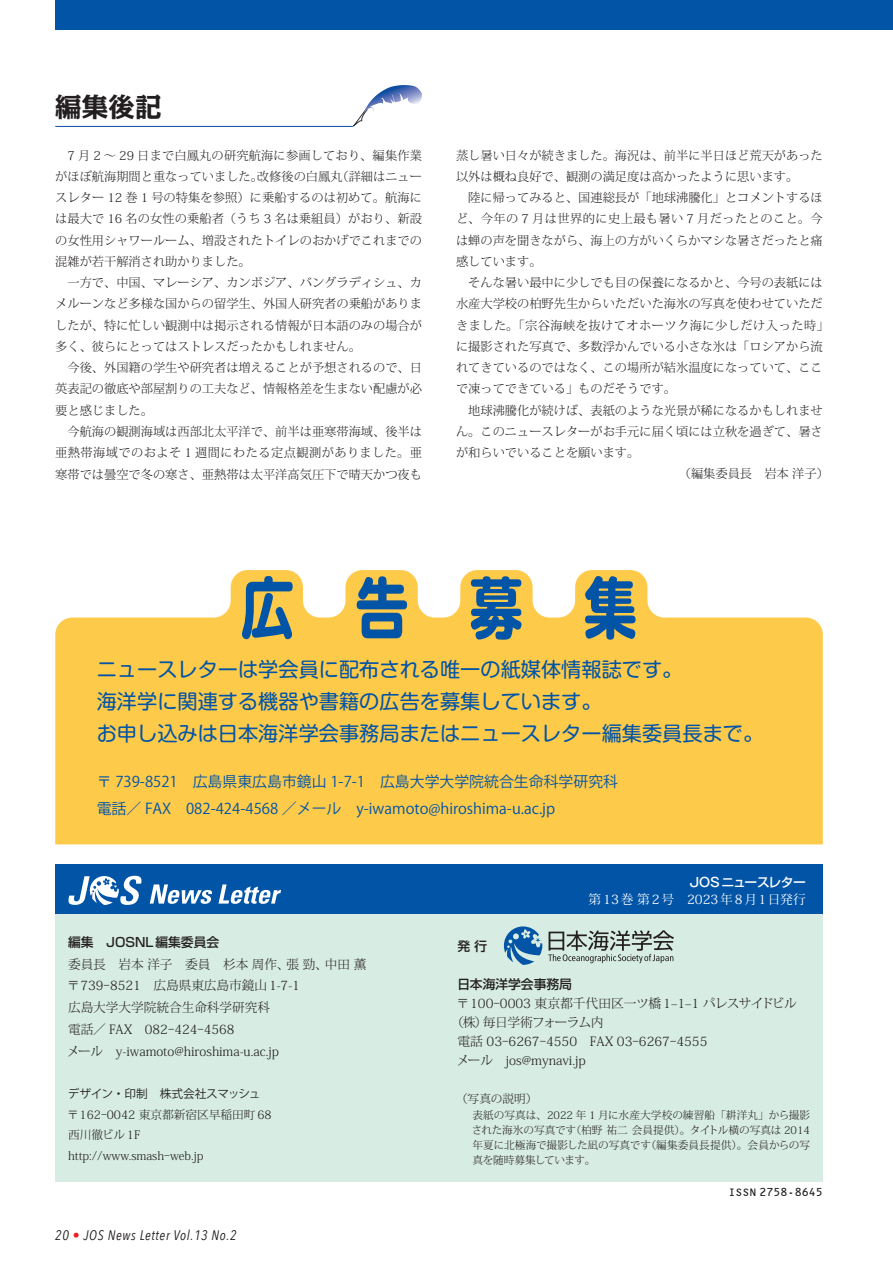
<style>
.page{position:relative;width:893px;height:1263px;background:#fff}
.page>*{position:absolute;margin:0;border:0;box-sizing:border-box;transform-origin:0 0}
.t1{font:700 66.45px "Shin M Go Pro";color:#0154a6;scale:.8 1}
.t2{font:700 26.55px "Kakumin Pro";color:#231f20}
.t3{font:20.25px/32px "Shin M Go Pro";color:#0154a6}
.t4{font:14.85px/26.5px "Koz Go Pro";color:#0154a6}
.t5{font:italic 13.8px "Avenir Next Condensed";letter-spacing:.05em;color:#231f20}
.t6{font:300 12.75px/21.8px "Koz Min Pro";color:#231f20}
.t7{font:500 12.75px "Shin Go Pro";color:#231f20}
.t8{font:12.75px "Koz Min Pro";letter-spacing:.12em;color:#fff}
.t9{font:300 12.75px "Koz Min Pro";letter-spacing:-.06em;color:#231f20}
.t10{font:500 12.75px "Shin Go Pro";letter-spacing:-.075em;color:#fff}
.t11{font:300 12.15px/21.3px "Koz Min Pro";color:#231f20;text-align:justify}
.t12{font:300 11.7px/20.4px "Koz Min Pro";color:#231f20}
.t13{font:11.7px "Koz Go Pro";letter-spacing:-.02em;color:#231f20}
.t14{font:11.7px "OCRB";color:#231f20}
.t15{font:300 10.65px/14.9px "Koz Min Pro";color:#231f20;text-align:justify}
.s1{font-family:"Koz Go Pro"}
.s2{color:#ee1d23}
.s3{font-family:"Gothic MB101 Pro"}
</style>
<div class="page">
<div style="left:55px;top:0;width:838px;height:30px;background:#0154a6"></div>
<div style="left:55px;top:865px;width:768px;height:51px;background:#0154a6"></div>
<svg style="left:150px;top:884px;width:62px;height:20px"></svg>
<svg style="left:219px;top:884px;width:62px;height:20px"></svg>
<svg style="left:68px;top:876px;width:74px;height:29px"></svg>
<svg style="left:351px;top:85px;width:71px;height:42px"></svg>
<hr style="left:55px;top:126px;width:298px;height:1px;background:#0d4da1">
<svg style="left:55px;top:570px;width:768px;height:274px;background:#fecf5d"></svg>
<div style="left:55px;top:914px;width:768px;height:268px;background:#d7ece2"></div>
<svg style="left:548px;top:930px;width:126px;height:33px"></svg>
<svg style="left:504px;top:926px;width:38px;height:39px"></svg>
<h2 class="t2" style="left:55px;top:85px;width:108px">編集後記</h2>
<p class="t11" style="left:55px;top:144px;width:368px;text-indent:12px">7 月 2 〜 29 日まで白鳳丸の研究航海に参画しており、編集作業がほぼ航海期間と重なっていました。改修後の白鳳丸（詳細はニュースレター 12 巻 1 号の特集を参照）に乗船するのは初めて。航海には最大で 16 名の女性の乗船者（うち 3 名は乗組員）がおり、新設の女性用シャワールーム、増設されたトイレのおかげでこれまでの混雑が若干解消され助かりました。</p>
<p class="t11" style="left:55px;top:272px;width:368px;text-indent:12px">一方で、中国、マレーシア、カンボジア、バングラディシュ、カメルーンなど多様な国からの留学生、外国人研究者の乗船がありましたが、特に忙しい観測中は掲示される情報が日本語のみの場合が多く、彼らにとってはストレスだったかもしれません。</p>
<p class="t11" style="left:55px;top:357px;width:368px;text-indent:12px">今後、外国籍の学生や研究者は増えることが予想されるので、日英表記の徹底や部屋割りの工夫など、情報格差を生まない配慮が必要と感じました。</p>
<p class="t11" style="left:55px;top:420px;width:368px;text-indent:12px">今航海の観測海域は西部北太平洋で、前半は亜寒帯海域、後半は亜熱帯海域でのおよそ 1 週間にわたる定点観測がありました。亜寒帯では曇空で冬の寒さ、亜熱帯は太平洋高気圧下で晴天かつ夜も</p>
<p class="t11" style="left:456px;top:144px;width:368px">蒸し暑い日々が続きました。海況は、前半に半日ほど荒天があった以外は概ね良好で、観測の満足度は高かったように思います。</p>
<p class="t11" style="left:456px;top:187px;width:368px;text-indent:12px">陸に帰ってみると、国連総長が「地球沸騰化」とコメントするほど、今年の 7 月は世界的に史上最も暑い 7 月だったとのこと。今は蝉の声を聞きながら、海上の方がいくらかマシな暑さだったと痛感しています。</p>
<p class="t11" style="left:456px;top:272px;width:374px;text-align:left;text-indent:12px">そんな暑い最中に少しでも目の保養になるかと、今号の表紙には水産大学校の柏野先生からいただいた海氷の写真を使わせていただきました。「宗谷海峡を抜けてオホーツク海に少しだけ入った時」に撮影された写真で、多数浮かんでいる小さな氷は「ロシアから流れてきているのではなく、この場所が結氷温度になっていて、ここで凍ってできている」ものだそうです。</p>
<p class="t11" style="left:468px;top:399px;width:356px">地球沸騰化が続けば、表紙のような光景が稀になるかもしれませ</p>
<p class="t11" style="left:456px;top:420px;width:368px">ん。このニュースレターがお手元に届く頃には立秋を過ぎて、暑さ</p>
<p class="t11" style="left:456px;top:442px;width:185px">が和らいでいることを願います。</p>
<p class="t11" style="left:679px;top:463px;width:152px">（編集委員長　岩本 洋子）</p>
<h1 class="t1" style="left:241px;top:554px;width:496px">広告募集</h1>
<h3 class="t3" style="left:97px;top:651px;width:668px">ニュースレターは学会員に配布される唯一の紙媒体情報誌です。<br>海洋学に関連する機器や書籍の広告を募集しています。<br>お申し込みは日本海洋学会事務局またはニュースレター編集委員長まで。</h3>
<p class="t4" style="left:97px;top:769px;width:523px">〒 739-8521　広島県東広島市鏡山 1-7-1　広島大学大学院統合生命科学研究科電話／ FAX　082-424-4568 ／メール　y-iwamoto@hiroshima-u.ac.jp</p>
<p class="t7" style="left:68px;top:931px;width:153px">編集　JOSNL編集委員会</p>
<p class="t6" style="left:67px;top:952px;width:301px">委員長　岩本 洋子　委員　杉本 周作、張 勁、中田 薫〒739<span class="s1">-</span>8521　広島県東広島市鏡山 1-7-1<br>広島大学大学院統合生命科学研究科<br>電話／ FAX　082<span class="s1">-</span>424<span class="s1">-</span>4568<br>メール　y-iwamoto@hiroshima-u.ac.jp</p>
<p class="t13" style="left:68px;top:1086px;width:194px">デザイン・印制　株式会社スマッシュ</p>
<p class="t12" style="left:67px;top:1104px;width:206px">〒162<span class="s1">-</span>0042 東京都新宿区早稲田町 68西川徹ビル 1F http://www.smash<span class="s1">-</span>web.jp</p>
<p class="t5" style="left:55px;top:1226px;width:183px">20 <span class="s2">•</span> JOS News Letter Vol.13 No.2</p>
<p class="t10" style="left:689px;top:871px;width:118px"><span class="s3">JOS</span> ニュースレター</p>
<p class="t8" style="left:588px;top:890px;width:219px">第13巻 第2号　2023年8月1日発行</p>
<p class="t7" style="left:458px;top:935px;width:31px">発 行</p>
<p class="t7" style="left:457px;top:973px;width:116px">日本海洋学会事務局</p>
<p class="t6" style="left:456px;top:992px;width:342px">〒100<span class="s1">-</span>0003 東京都千代田区一ツ橋 1–1–1 パレスサイドビル</p>
<p class="t9" style="left:451px;top:1013px;width:154px">（株）毎日学術フォーラム内</p>
<p class="t6" style="left:458px;top:1030px;width:251px">電話 03<span class="s1">-</span>6267<span class="s1">-</span>4550　FAX 03<span class="s1">-</span>6267<span class="s1">-</span>4555</p>
<p class="t6" style="left:456px;top:1049px;width:131px">メール　jos@mynavi.jp</p>
<p class="t12" style="left:456px;top:1088px;width:83px">（写真の説明）</p>
<p class="t15" style="left:472px;top:1107px;width:340px">表紙の写真は、2022 年 1 月に水産大学校の練習船「耕洋丸」から撮影された海氷の写真です（柏野 祐二 会員提供）。タイトル横の写真は 2014年夏に北極海で撮影した凪の写真です（編集委員長提供）。会員からの写真を随時募集しています。</p>
<p class="t14" style="left:728px;top:1187px;width:96px">ISSN 2758-8645</p>
</div>
